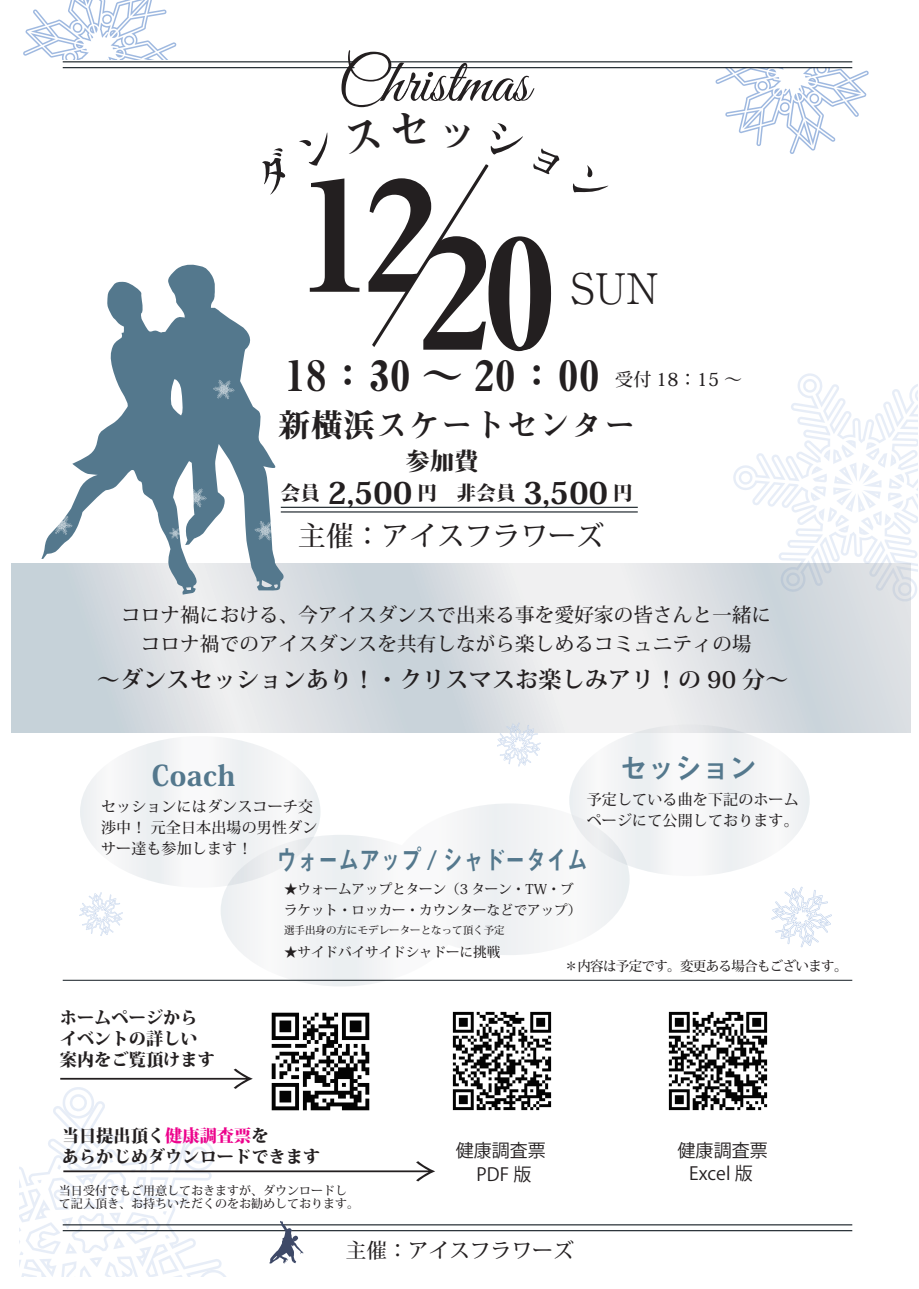
<style>
.page{position:relative;width:919px;height:1289px;background:#fff}
.page>*{position:absolute;margin:0;border:0;box-sizing:border-box;transform-origin:0 0}
.t1{font:63px "Great Vibes";color:#231f20}
.t2{font:42px "Midashi Min Pr 6 N MA31";color:#231f20}
.t3{font:300 42px "Ryumin Pr 6 N";color:#231f20}
.t4{font:32.25px "Midashi Min Pr 6 N MA31";letter-spacing:.01em;color:#231f20}
.t5{font:800 29.85px "Koz Min Pro";letter-spacing:.01em;color:#231f20}
.t6{font:28.8px "Midashi Go Pr 6 N MB31";letter-spacing:-.05em;color:#54788d}
.t7{font:800 28.2px "Koz Min Pro";letter-spacing:.01em;color:#54788d}
.t8{font:500 27.45px "Koz Min Pro";letter-spacing:.01em;color:#231f20}
.t9{font:27px "Midashi Go Pr 6 N MB31";letter-spacing:-.01em;color:#54788d;scale:.78 1}
.t10{font:800 24px "Koz Min Pro";color:#231f20}
.t11{font:700 22.95px "Koz Min Pro";letter-spacing:.01em;color:#231f20}
.t12{font:500 20.55px "Koz Min Pro";letter-spacing:.01em;color:#231f20}
.t13{font:500 19.5px/28.5px "Koz Min Pro";letter-spacing:.01em;color:#231f20;text-align:center}
.t14{font:18px "Koz Go Pr 6 N";color:#231f20}
.t15{font:500 18px "Koz Min Pro";color:#231f20}
.t16{font:800 17.25px/21px "Koz Min Pro";color:#231f20}
.t17{font:500 15px/21px "Koz Min Pro";letter-spacing:.01em;color:#231f20}
.t18{font:500 13.5px/21px "Koz Min Pro";color:#231f20}
.t19{font:500 13.5px "Koz Min Pro";letter-spacing:-.05em;color:#231f20}
.t20{font:500 12px/13.5px "Koz Min Pro";color:#231f20}
.t21{font:500 10.5px "Koz Min Pro";color:#231f20}
.s1{font-size:19.5px}
.s2{color:#ed028c}
</style>
<div class="page">
<img style="left:668px;top:1011px;width:100px;height:100px">
<div style="left:80px;top:736px;width:240px;height:151px;background:#f4f5f6;border-radius:50%"></div>
<svg style="left:220px;top:803px;width:409px;height:183px"></svg>
<div style="left:569px;top:724px;width:240px;height:152px;background:#f3f4f5;border-radius:50%"></div>
<svg style="left:715px;top:67px;width:153px;height:87px"></svg>
<svg style="left:23px;top:0;width:153px;height:59px"></svg>
<svg style="left:733px;top:373px;width:184px;height:228px"></svg>
<svg style="left:11px;top:563px;width:899px;height:169px;background:#dadfe3"></svg>
<svg style="left:41px;top:264px;width:245px;height:330px"></svg>
<hr style="left:63px;top:61px;width:789px;height:1px;background:#131c22">
<hr style="left:63px;top:67px;width:789px;height:1px;background:#131c22">
<hr style="left:63px;top:1224px;width:789px;height:1px;background:#131c22">
<hr style="left:63px;top:979px;width:789px;height:1px;background:#131c22">
<hr style="left:63px;top:1229px;width:789px;height:2px;background:#131c22">
<svg style="left:93px;top:406px;width:21px;height:19px"></svg>
<svg style="left:255px;top:521px;width:21px;height:19px"></svg>
<svg style="left:169px;top:528px;width:12px;height:11px"></svg>
<svg style="left:51px;top:515px;width:21px;height:19px"></svg>
<svg style="left:213px;top:380px;width:21px;height:19px"></svg>
<svg style="left:185px;top:488px;width:21px;height:19px"></svg>
<svg style="left:79px;top:892px;width:44px;height:44px"></svg>
<svg style="left:497px;top:722px;width:43px;height:44px"></svg>
<svg style="left:771px;top:886px;width:60px;height:61px"></svg>
<div style="left:354px;top:52px;width:36px;height:37px;background:#fff;border-radius:50%"></div>
<svg style="left:20px;top:1068px;width:415px;height:208px"></svg>
<img style="left:260px;top:1012px;width:120px;height:109px">
<img style="left:452px;top:1011px;width:100px;height:100px">
<hr style="left:281px;top:506px;width:356px;height:2px;background:#131c22">
<hr style="left:281px;top:511px;width:356px;height:1px;background:#131c22">
<svg style="left:250px;top:164px;width:302px;height:187px"></svg>
<h1 class="t1" style="left:337px;top:47px;width:193px">Christmas</h1>
<h2 class="t3" style="left:571px;top:255px;width:89px">SUN</h2>
<h2 class="t2" style="left:285px;top:342px;width:317px">18：30 ～ 20：00</h2>
<p class="t15" style="left:615px;top:367px;width:128px">受付 18：15 ～</p>
<h3 class="t4" style="left:278px;top:399px;width:359px">新横浜スケートセンター</h3>
<h3 class="t10" style="left:406px;top:444px;width:74px">参加費</h3>
<h3 class="t5" style="left:281px;top:471px;width:353px"><span class="s1">会員</span> 2,500 <span class="s1">円　非会員</span> 3,500 <span class="s1">円</span></h3>
<h3 class="t8" style="left:298px;top:516px;width:307px">主催：アイスフラワーズ</h3>
<h3 class="t13" style="left:121px;top:600px;width:651px">コロナ禍における、今アイスダンスで出来る事を愛好家の皆さんと一緒にコロナ禍でのアイスダンスを共有しながら楽しめるコミュニティの場</h3>
<h3 class="t11" style="left:97px;top:663px;width:693px">～ダンスセッションあり！・クリスマスお楽しみアリ！の 90 分～</h3>
<h3 class="t7" style="left:152px;top:755px;width:85px">Coach</h3>
<h3 class="t6" style="left:619px;top:745px;width:140px">セッション</h3>
<p class="t17" style="left:101px;top:795px;width:218px">セッションにはダンスコーチ交渉中！ 元全日本出場の男性ダンサー達も参加します！</p>
<p class="t17" style="left:586px;top:788px;width:213px">予定している曲を下記のホームページにて公開しております。</p>
<h3 class="t9" style="left:276px;top:838px;width:401px">ウォームアップ / シャドータイム</h3>
<p class="t16" style="left:60px;top:1006px;width:157px">ホームページからイベントの詳しい案内をご覧頂けます</p>
<p class="t18" style="left:284px;top:878px;width:298px">★ウォームアップとターン（3 ターン・TW・ブラケット・ロッカー・カウンターなどでアップ）</p>
<p class="t21" style="left:284px;top:922px;width:222px">選手出身の方にモデレーターとなって頂く予定</p>
<p class="t18" style="left:284px;top:941px;width:217px">★サイドバイサイドシャドーに挑戦</p>
<p class="t19" style="left:564px;top:956px;width:284px">＊内容は予定です。変更ある場合もございます。</p>
<p class="t16" style="left:62px;top:1123px;width:260px">当日提出頂く<span class="s2">健康調査票</span>を<br>あらかじめダウンロードできます</p>
<p class="t20" style="left:59px;top:1182px;width:301px">当日受付でもご用意しておきますが、ダウンロードして記入頂き、お持ちいただくのをお勧めしております。</p>
<p class="t14" style="left:455px;top:1139px;width:91px">健康調査票</p>
<p class="t14" style="left:476px;top:1164px;width:56px">PDF 版</p>
<h3 class="t12" style="left:346px;top:1235px;width:229px">主催：アイスフラワーズ</h3>
<p class="t14" style="left:677px;top:1139px;width:91px">健康調査票</p>
<p class="t14" style="left:689px;top:1163px;width:65px">Excel 版</p>
</div>
